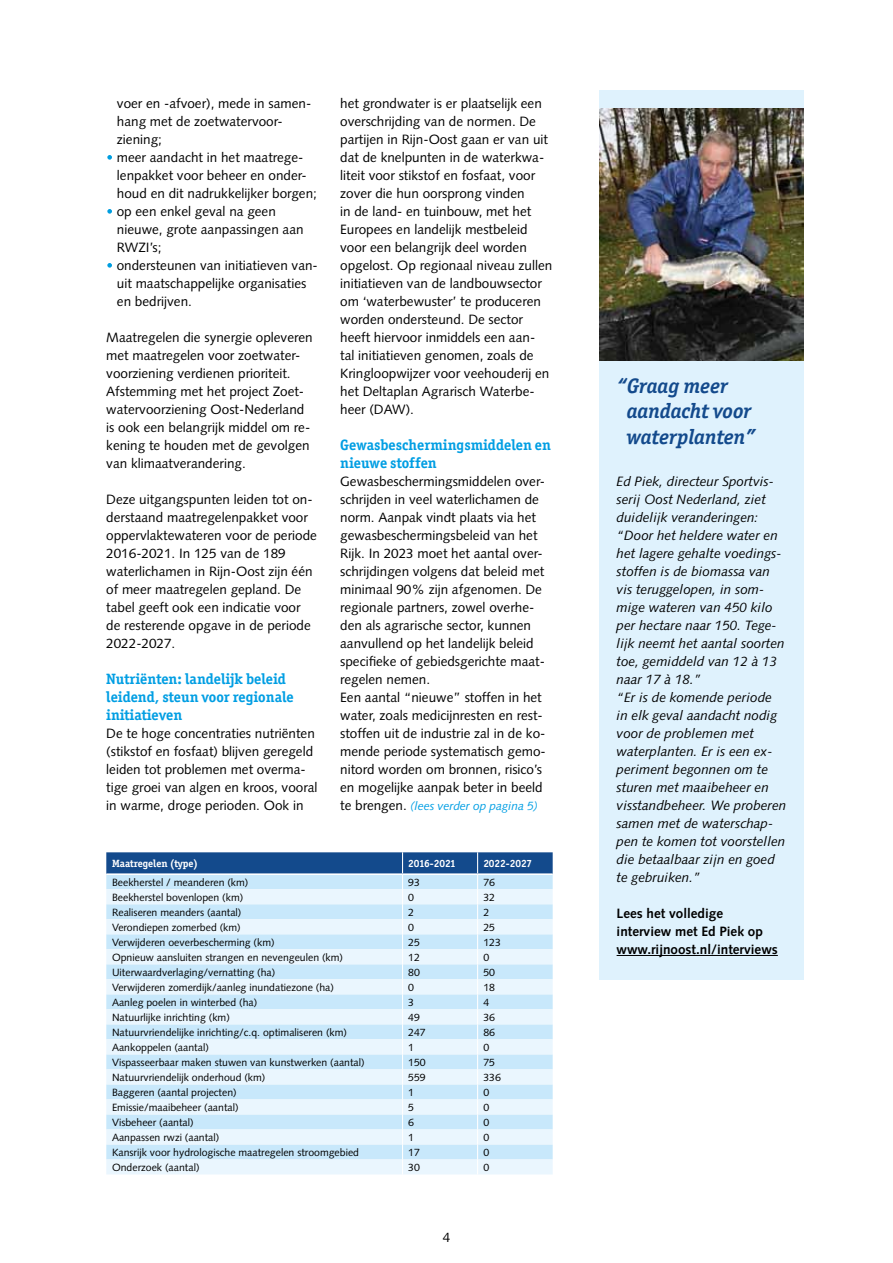
<style>
.page{position:relative;width:893px;height:1263px;background:#fff}
.page>*{position:absolute;margin:0;border:0;box-sizing:border-box;transform-origin:0 0}
.t1{font:italic 700 21px/25.2px "Officina Ser ITC Std";color:#134a8c}
.t2{font:700 15px/18px "Officina Ser ITC Std";color:#009ee3}
.t3{font:13.5px/18px "Syntax LT Std";color:#000}
.t4{font:italic 13.5px/18px "Syntax LT Std";color:#000}
.t5{font:700 13.5px/18px "Syntax LT Std";color:#000}
.t6{font:italic 12px "Syntax LT Std";letter-spacing:-.005em;color:#009ee3}
.t7{font:10.5px "Syntax LT Std";color:#000}
.t8{font:700 10.5px "Officina Ser ITC Std";color:#fff}
.s1{color:#fff}
.s2{font-style:normal;font-size:13.5px;color:#000}
</style>
<div class="page">
<svg style="left:106px;top:852px;width:447px;height:322px;background:#cde4f5"></svg>
<hr style="left:106px;top:873px;width:297px;height:2px;background:#fff">
<hr style="left:403px;top:873px;width:75px;height:2px;background:#fff">
<hr style="left:478px;top:873px;width:75px;height:2px;background:#fff">
<div style="left:600px;top:90px;width:204px;height:889px;background:#dff2fd"></div>
<hr style="left:617px;top:955px;width:161px;height:1px;background:#000">
<img style="left:600px;top:108px;width:204px;height:252px">
<p class="t3" style="left:117px;top:94px;width:196px">voer en -afvoer), mede in samen&shy;hang met de zoetwatervoor&shy;ziening;</p>
<p class="t3" style="left:117px;top:148px;width:201px;text-indent:-11px"><span class="s1">•</span> meer aandacht in het maatrege&shy;lenpakket voor beheer en onder&shy;houd en dit nadrukkelijker borgen;</p>
<p class="t3" style="left:117px;top:202px;width:188px;text-indent:-11px"><span class="s1">•</span> op een enkel geval na geen nieuwe, grote aanpassingen aan<br>RWZI’s;</p>
<p class="t3" style="left:117px;top:256px;width:202px;text-indent:-11px"><span class="s1">•</span> ondersteunen van initiatieven van&shy;uit maatschappelijke organisaties en bedrijven.</p>
<p class="t3" style="left:106px;top:328px;width:208px">Maatregelen die synergie opleveren met maatregelen voor zoetwater&shy;voorziening verdienen prioriteit.<br>Afstemming met het project Zoet&shy;watervoorziening Oost-Nederland is ook een belangrijk middel om re&shy;kening te houden met de gevolgen van klimaatverandering.</p>
<p class="t3" style="left:106px;top:490px;width:212px">Deze uitgangspunten leiden tot on&shy;derstaand maatregelenpakket voor oppervlaktewateren voor de periode<br>2016-2021. In 125 van de 189 waterlichamen in Rijn-Oost zijn één of meer maatregelen gepland. De tabel geeft ook een indicatie voor de resterende opgave in de periode<br>2022-2027.</p>
<p class="t2" style="left:106px;top:670px;width:189px">Nutriënten: landelijk beleid leidend, steun voor regionale initiatieven</p>
<p class="t3" style="left:106px;top:724px;width:213px">De te hoge concentraties nutriënten (stikstof en fosfaat) blijven geregeld leiden tot problemen met overma&shy;tige groei van algen en kroos, vooral in warme, droge perioden. Ook in</p>
<p class="t3" style="left:340px;top:94px;width:214px">het grondwater is er plaatselijk een overschrijding van de normen. De partijen in Rijn-Oost gaan er van uit dat de knelpunten in de waterkwa&shy;liteit voor stikstof en fosfaat, voor zover die hun oorsprong vinden<br>in de land- en tuinbouw, met het Europees en landelijk mestbeleid voor een belangrijk deel worden opgelost. Op regionaal niveau zullen initiatieven van de landbouwsector om ‘waterbewuster’ te produceren worden ondersteund. De sector heeft hiervoor inmiddels een aan&shy;tal initiatieven genomen, zoals de Kringloopwijzer voor veehouderij en het Deltaplan Agrarisch Waterbe&shy;heer (DAW).</p>
<p class="t2" style="left:340px;top:436px;width:212px">Gewasbeschermingsmiddelen en nieuwe stoffen</p>
<p class="t3" style="left:340px;top:472px;width:207px">Gewasbeschermingsmiddelen over&shy;schrijden in veel waterlichamen de norm. Aanpak vindt plaats via het gewasbeschermingsbeleid van het Rijk. In 2023 moet het aantal over&shy;schrijdingen volgens dat beleid met minimaal 90% zijn afgenomen. De regionale partners, zowel overhe&shy;den als agrarische sector, kunnen aanvullend op het landelijk beleid specifieke of gebiedsgerichte maat&shy;regelen nemen.<br>Een aantal “nieuwe” stoffen in het water, zoals medicijnresten en rest&shy;stoffen uit de industrie zal in de ko&shy;mende periode systematisch gemo&shy;nitord worden om bronnen, risico’s en mogelijke aanpak beter in beeld</p>
<p class="t6" style="left:340px;top:799px;width:199px"><span class="s2">te brengen.</span> (lees verder op pagina 5)</p>
<p class="t8" style="left:112px;top:857px;width:88px">Maatregelen (type)</p>
<p class="t8" style="left:408px;top:857px;width:49px">2016-2021</p>
<p class="t8" style="left:483px;top:857px;width:50px">2022-2027</p>
<p class="t7" style="left:112px;top:876px;width:138px">Beekherstel / meanderen (km)</p>
<p class="t7" style="left:408px;top:876px;width:13px">93</p>
<p class="t7" style="left:483px;top:876px;width:13px">76</p>
<p class="t7" style="left:112px;top:891px;width:133px">Beekherstel bovenlopen (km)</p>
<p class="t7" style="left:408px;top:891px;width:7px">0</p>
<p class="t7" style="left:483px;top:891px;width:13px">32</p>
<p class="t7" style="left:112px;top:906px;width:131px">Realiseren meanders (aantal)</p>
<p class="t7" style="left:408px;top:906px;width:7px">2</p>
<p class="t7" style="left:483px;top:906px;width:7px">2</p>
<p class="t7" style="left:112px;top:921px;width:130px">Verondiepen zomerbed (km)</p>
<p class="t7" style="left:408px;top:921px;width:7px">0</p>
<p class="t7" style="left:483px;top:921px;width:13px">25</p>
<p class="t7" style="left:112px;top:936px;width:164px">Verwijderen oeverbescherming (km)</p>
<p class="t7" style="left:408px;top:936px;width:13px">25</p>
<p class="t7" style="left:483px;top:936px;width:19px">123</p>
<p class="t7" style="left:112px;top:951px;width:233px">Opnieuw aansluiten strangen en nevengeulen (km)</p>
<p class="t7" style="left:408px;top:951px;width:13px">12</p>
<p class="t7" style="left:483px;top:951px;width:7px">0</p>
<p class="t7" style="left:112px;top:966px;width:165px">Uiterwaardverlaging/vernatting (ha)</p>
<p class="t7" style="left:408px;top:966px;width:13px">80</p>
<p class="t7" style="left:483px;top:966px;width:13px">50</p>
<p class="t7" style="left:112px;top:981px;width:223px">Verwijderen zomerdijk/aanleg inundatiezone (ha)</p>
<p class="t7" style="left:408px;top:981px;width:7px">0</p>
<p class="t7" style="left:483px;top:981px;width:13px">18</p>
<p class="t7" style="left:112px;top:996px;width:147px">Aanleg poelen in winterbed (ha)</p>
<p class="t7" style="left:408px;top:996px;width:7px">3</p>
<p class="t7" style="left:483px;top:996px;width:7px">4</p>
<p class="t7" style="left:112px;top:1011px;width:119px">Natuurlijke inrichting (km)</p>
<p class="t7" style="left:408px;top:1011px;width:13px">49</p>
<p class="t7" style="left:483px;top:1011px;width:13px">36</p>
<p class="t7" style="left:112px;top:1026px;width:236px">Natuurvriendelijke inrichting/c.q. optimaliseren (km)</p>
<p class="t7" style="left:408px;top:1026px;width:19px">247</p>
<p class="t7" style="left:483px;top:1026px;width:13px">86</p>
<p class="t7" style="left:112px;top:1041px;width:98px">Aankoppelen (aantal)</p>
<p class="t7" style="left:408px;top:1041px;width:7px">1</p>
<p class="t7" style="left:483px;top:1041px;width:7px">0</p>
<p class="t7" style="left:112px;top:1056px;width:254px">Vispasseerbaar maken stuwen van kunstwerken (aantal)</p>
<p class="t7" style="left:408px;top:1056px;width:19px">150</p>
<p class="t7" style="left:483px;top:1056px;width:13px">75</p>
<p class="t7" style="left:112px;top:1071px;width:155px">Natuurvriendelijk onderhoud (km)</p>
<p class="t7" style="left:408px;top:1071px;width:19px">559</p>
<p class="t7" style="left:483px;top:1071px;width:19px">336</p>
<p class="t7" style="left:112px;top:1086px;width:126px">Baggeren (aantal projecten)</p>
<p class="t7" style="left:408px;top:1086px;width:7px">1</p>
<p class="t7" style="left:483px;top:1086px;width:7px">0</p>
<p class="t7" style="left:112px;top:1101px;width:128px">Emissie/maaibeheer (aantal)</p>
<p class="t7" style="left:408px;top:1101px;width:7px">5</p>
<p class="t7" style="left:483px;top:1101px;width:7px">0</p>
<p class="t7" style="left:112px;top:1116px;width:83px">Visbeheer (aantal)</p>
<p class="t7" style="left:408px;top:1116px;width:7px">6</p>
<p class="t7" style="left:483px;top:1116px;width:7px">0</p>
<p class="t7" style="left:112px;top:1131px;width:109px">Aanpassen rwzi (aantal)</p>
<p class="t7" style="left:408px;top:1131px;width:7px">1</p>
<p class="t7" style="left:483px;top:1131px;width:7px">0</p>
<p class="t7" style="left:112px;top:1146px;width:249px">Kansrijk voor hydrologische maatregelen stroomgebied</p>
<p class="t7" style="left:408px;top:1146px;width:13px">17</p>
<p class="t7" style="left:483px;top:1146px;width:7px">0</p>
<p class="t7" style="left:112px;top:1161px;width:89px">Onderzoek (aantal)</p>
<p class="t7" style="left:408px;top:1161px;width:13px">30</p>
<p class="t7" style="left:483px;top:1161px;width:7px">0</p>
<p class="t3" style="left:443px;top:1228px;width:9px">4</p>
<h1 class="t1" style="left:627px;top:373px;width:130px;text-indent:-10px">“Graag meer aandacht voor waterplanten”</h1>
<p class="t4" style="left:617px;top:472px;width:171px">Ed Piek, directeur Sportvis&shy;serij Oost Nederland, ziet duidelijk veranderingen: “Door het heldere water en het lagere gehalte voedings&shy;stoffen is de biomassa van vis teruggelopen, in som&shy;mige wateren van 450 kilo per hectare naar 150. Tege&shy;lijk neemt het aantal soorten toe, gemiddeld van 12 à 13 naar 17 à 18.”<br>“Er is de komende periode in elk geval aandacht nodig voor de problemen met waterplanten. Er is een ex&shy;periment begonnen om te sturen met maaibeheer en visstandbeheer. We proberen samen met de waterschap&shy;pen te komen tot voorstellen die betaalbaar zijn en goed te gebruiken.”</p>
<p class="t5" style="left:617px;top:904px;width:163px">Lees het volledige interview met Ed Piek op www.rijnoost.nl/interviews</p>
</div>
